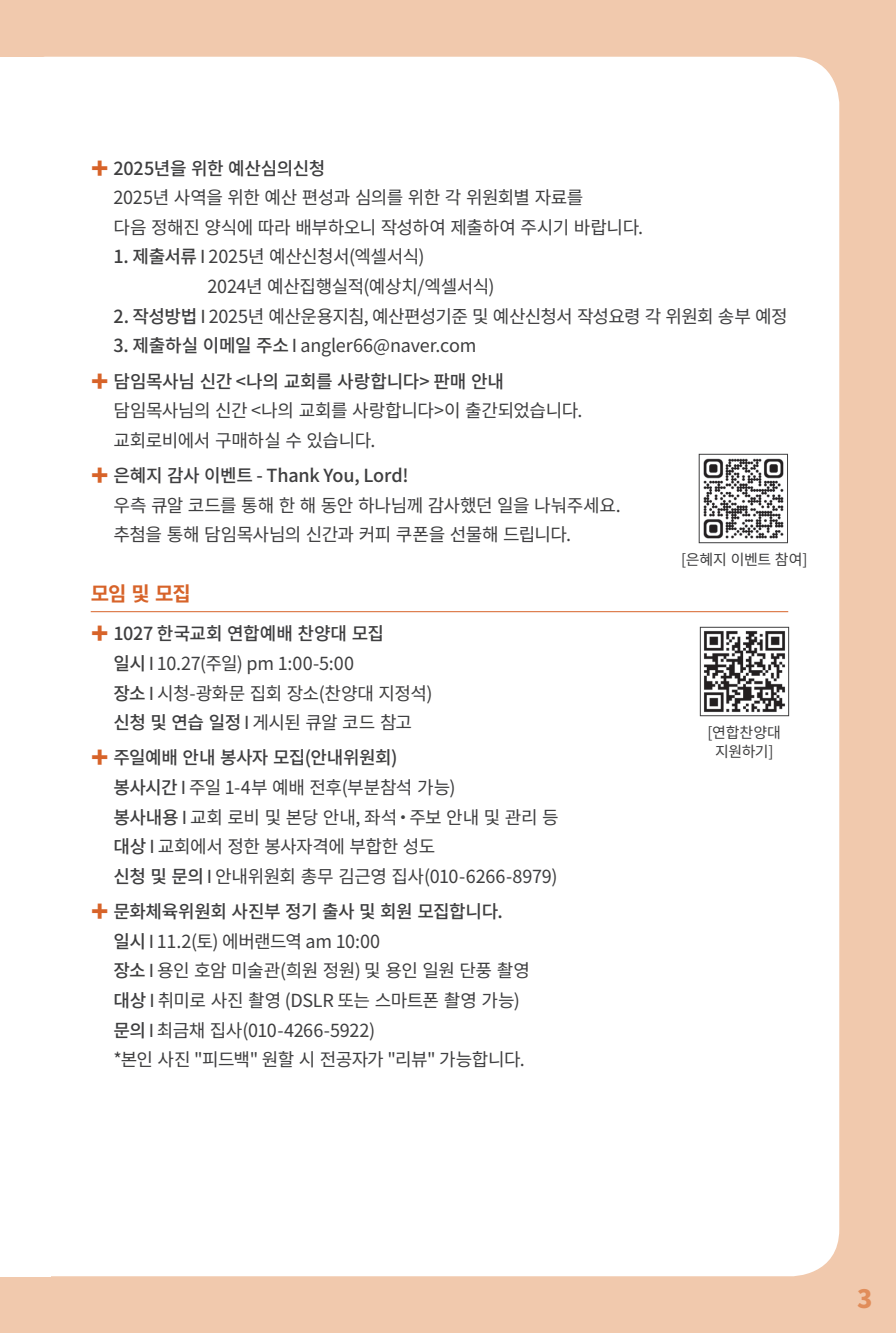
<style>
.page{position:relative;width:896px;height:1333px;background:#fff}
.page>*{position:absolute;margin:0;border:0;box-sizing:border-box;transform-origin:0 0}
.t1{font:900 25.2px "Noto Sans CJ Kkr";color:#e18d5a}
.t2{font:700 20px "Noto Sans CJ Kkr";color:#d76329}
.t3{font:18px/29.6px "Noto Sans CJ Kkr";letter-spacing:-.03em;color:#3e3e3f}
.t4{font:500 18px/35.2px "Noto Sans CJ Kkr";letter-spacing:-.01em;color:#3e3e3f;text-align:center}
.t5{font:15px/19px "Noto Sans CJ Kkr";letter-spacing:-.02em;color:#3e3e3f;text-align:center}
.s1{color:#d76329}
.s2{font-weight:500}
.s3{font-weight:400}
.s4{font-weight:400;color:#d76329}
</style>
<div class="page">
<div style="left:0;top:0;width:896px;height:1332px;background:#f1c9ad"></div>
<div style="left:0;top:57px;width:839px;height:1219px;background:#fff;border-radius:47px"></div>
<div style="left:0;top:57px;width:50px;height:1219px;background:#fff"></div>
<hr style="left:91px;top:611px;width:697px;height:1px;background:#d76329">
<img style="left:703px;top:458px;width:81px;height:81px">
<div style="left:699px;top:454px;width:89px;height:89px;border:1px solid #3e3e3f"></div>
<img style="left:704px;top:631px;width:81px;height:81px">
<div style="left:700px;top:626px;width:89px;height:90px;border:1px solid #3e3e3f"></div>
<p class="t3" style="left:113px;top:154px;width:531px;text-indent:-23px"><span class="s1">✚</span> <span class="s2">2025년을 위한 예산심의신청<br></span>2025년 사역을 위한 예산 편성과 심의를 위한 각 위원회별 자료를<br>다음 정해진 양식에 따라 배부하오니 작성하여 제출하여 주시기 바랍니다.</p>
<p class="t3" style="left:207px;top:242px;width:289px;text-indent:-94px"><span class="s2">1. 제출서류</span>Ⅰ2025년 예산신청서(엑셀서식)<br>2024년 예산집행실적(예상치/엑셀서식)</p>
<p class="t3" style="left:113px;top:302px;width:676px"><span class="s2">2. 작성방법</span>Ⅰ2025년 예산운용지침, 예산편성기준 및 예산신청서 작성요령 각 위원회 송부 예정</p>
<p class="t4" style="left:91px;top:328px;width:415px">3. 제출하실 이메일 주소<span class="s3">Ⅰangler66@naver.com<br></span><span class="s4">✚</span> 담임목사님 신간 &lt;나의 교회를 사랑합니다&gt; 판매 안내</p>
<p class="t3" style="left:113px;top:396px;width:470px">담임목사님의 신간 &lt;나의 교회를 사랑합니다&gt;이 출간되었습니다. 교회로비에서 구매하실 수 있습니다.</p>
<p class="t3" style="left:113px;top:461px;width:509px;text-indent:-23px"><span class="s1">✚</span> <span class="s2">은혜지 감사 이벤트 - Thank You, Lord!<br></span>우측 큐알 코드를 통해 한 해 동안 하나님께 감사했던 일을 나눠주세요. 추첨을 통해 담임목사님의 신간과 커피 쿠폰을 선물해 드립니다.</p>
<p class="t2" style="left:91px;top:582px;width:102px">모임 및 모집</p>
<p class="t3" style="left:113px;top:619px;width:320px;text-indent:-23px"><span class="s1">✚</span> <span class="s2">1027 한국교회 연합예배 찬양대 모집 일시</span>Ⅰ10.27(주일) pm 1:00-5:00 <span class="s2">장소</span>Ⅰ시청-광화문 집회 장소(찬양대 지정석) <span class="s2">신청 및 연습 일정</span>Ⅰ게시된 큐알 코드 참고</p>
<p class="t3" style="left:113px;top:743px;width:447px;text-indent:-23px"><span class="s1">✚</span> <span class="s2">주일예배 안내 봉사자 모집(안내위원회)<br>봉사시간</span>Ⅰ주일 1-4부 예배 전후(부분참석 가능) <span class="s2">봉사내용</span>Ⅰ교회 로비 및 본당 안내, 좌석・주보 안내 및 관리 등 <span class="s2">대상</span>Ⅰ교회에서 정한 봉사자격에 부합한 성도<br><span class="s2">신청 및 문의</span>Ⅰ안내위원회 총무 김근영 집사(010-6266-8979)</p>
<p class="t3" style="left:113px;top:897px;width:418px;text-indent:-23px"><span class="s1">✚</span> <span class="s2">문화체육위원회 사진부 정기 출사 및 회원 모집합니다. 일시</span>Ⅰ11.2(토) 에버랜드역 am 10:00<br><span class="s2">장소</span>Ⅰ용인 호암 미술관(희원 정원) 및 용인 일원 단풍 촬영 <span class="s2">대상</span>Ⅰ취미로 사진 촬영 (DSLR 또는 스마트폰 촬영 가능) <span class="s2">문의</span>Ⅰ최금채 집사(010-4266-5922)<br>*본인 사진 "피드백" 원할 시 전공자가 "리뷰" 가능합니다.</p>
<p class="t5" style="left:681px;top:550px;width:128px">[은혜지 이벤트 참여]</p>
<p class="t5" style="left:707px;top:723px;width:75px">[연합찬양대 지원하기]</p>
<h1 class="t1" style="left:857px;top:1284px;width:17px">3</h1>
</div>
